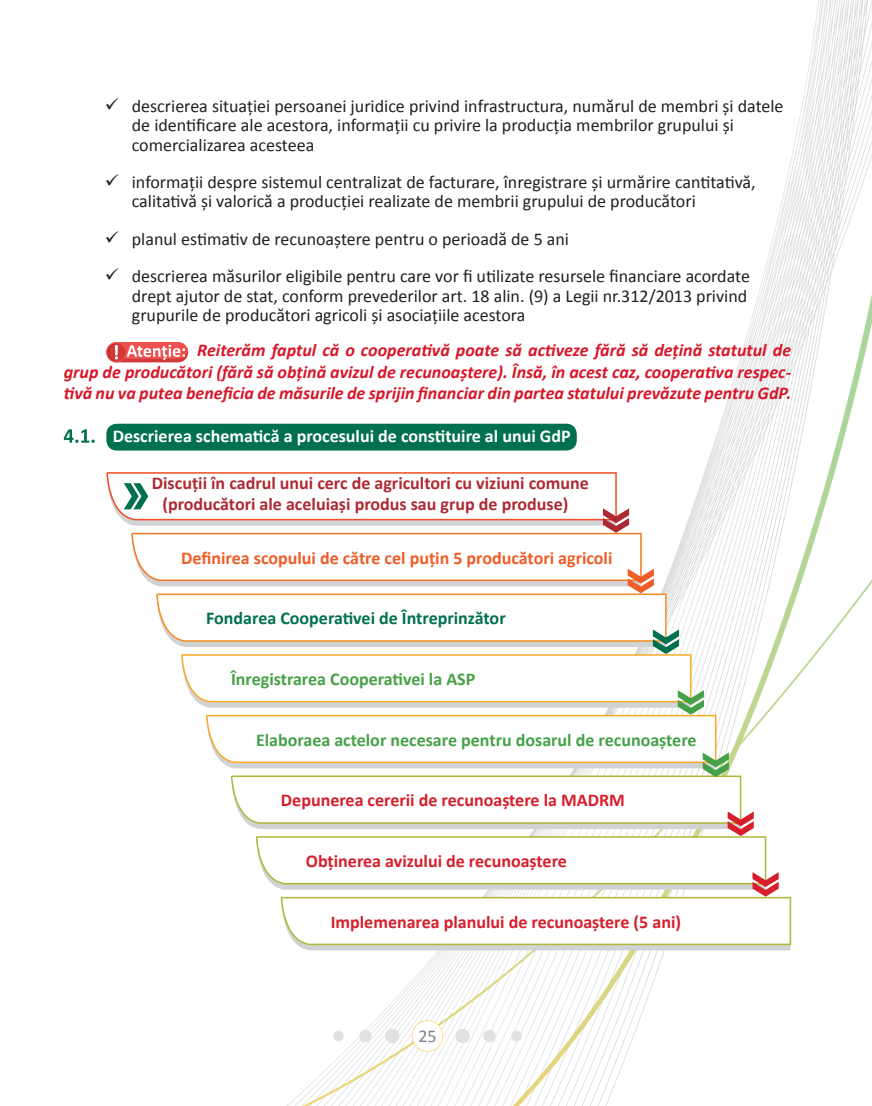
<style>
.page{position:relative;width:872px;height:1106px;background:#fff}
.page>*{position:absolute;margin:0;border:0;box-sizing:border-box;transform-origin:0 0}
.t1{font:18px/19.4px "Calibri";color:#231f20}
.textul_total{font:italic 700 18px/21.6px "Calibri";color:#d71729;text-align:justify}
.textul_total-2{font:700 18px "Calibri";color:#d61f2b}
.textul_total-3{font:700 18px/21.6px "Calibri";color:#ad2933;text-align:center}
.textul_total-4{font:700 18px "Calibri";color:#45a147}
.textul_total-5{font:700 18px "Calibri";color:#fff}
.textul_total-6{font:700 18px "Calibri";color:#f05c26}
.textul_total-7{font:700 18px "Calibri";color:#00704f}
.t2{font:18px "Calibri";color:#808285}
</style>
<div class="page">
<img style="left:63px;top:0;width:809px;height:1106px">
<div style="left:385px;top:1028px;width:14px;height:15px;background:#e0e1e2;border-radius:50%"></div>
<div style="left:359px;top:1029px;width:12px;height:13px;background:#e0e1e2;border-radius:50%"></div>
<div style="left:333px;top:1030px;width:11px;height:11px;background:#e0e1e2;border-radius:50%"></div>
<div style="left:455px;top:1028px;width:15px;height:15px;background:#e0e1e2;border-radius:50%"></div>
<div style="left:483px;top:1029px;width:13px;height:13px;background:#e0e1e2;border-radius:50%"></div>
<div style="left:511px;top:1030px;width:11px;height:11px;background:#e0e1e2;border-radius:50%"></div>
<svg style="left:412px;top:1020px;width:31px;height:31px"></svg>
<div style="left:106px;top:424px;width:471px;height:26px;background:#00704f;border-radius:10px"></div>
<svg style="left:106px;top:342px;width:82px;height:20px"></svg>
<svg style="left:106px;top:471px;width:686px;height:479px"></svg>
<svg style="left:64px;top:429px;width:31px;height:14px"></svg>
<svg style="left:119px;top:112px;width:18px;height:1px"></svg>
<svg style="left:119px;top:188px;width:18px;height:1px"></svg>
<svg style="left:119px;top:245px;width:18px;height:1px"></svg>
<svg style="left:119px;top:282px;width:18px;height:1px"></svg>
<p class="t1" style="left:132px;top:96px;width:653px;text-indent:-27px">✓ descrierea situaţiei persoanei juridice privind infrastructura, numărul de membri şi datele de identificare ale acestora, informaţii cu privire la producţia membrilor grupului şi comercializarea acesteea</p>
<p class="t1" style="left:132px;top:172px;width:625px;text-indent:-27px">✓ informaţii despre sistemul centralizat de facturare, înregistrare şi urmărire cantitativă, calitativă şi valorică a producţiei realizate de membrii grupului de producători</p>
<p class="t1" style="left:105px;top:229px;width:466px">✓ planul estimativ de recunoaştere pentru o perioadă de 5 ani</p>
<p class="t1" style="left:132px;top:267px;width:619px;text-indent:-27px">✓ descrierea măsurilor eligibile pentru care vor fi utilizate resursele financiare acordate drept ajutor de stat, conform prevederilor art. 18 alin. (9) a Legii nr.312/2013 privind grupurile de producători agricoli și asociațiile acestora</p>
<p class="textul_total" style="left:64px;top:339px;width:729px;text-indent:133px">Reiterăm faptul că o cooperativă poate să activeze fără să dețină statutul de grup de producători (fără să obțină avizul de recunoaștere). Însă, în acest caz, cooperativa respec&shy;tivă nu va putea beneficia de măsurile de sprijin financiar din partea statului prevăzute pentru GdP.</p>
<p class="textul_total-5" style="left:113px;top:425px;width:459px">Descrierea schematică a procesului de constituire al unui GdP</p>
<p class="textul_total-3" style="left:152px;top:472px;width:438px">Discuții în cadrul unui cerc de agricultori cu viziuni comune (producători ale aceluiași produs sau grup de produse)</p>
<p class="textul_total-6" style="left:181px;top:546px;width:433px">Definirea scopului de către cel puțin 5 producători agricoli</p>
<p class="textul_total-7" style="left:206px;top:607px;width:301px">Fondarea Cooperativei de Întreprinzător</p>
<p class="textul_total-4" style="left:231px;top:667px;width:246px">Înregistrarea Cooperativei la ASP</p>
<p class="textul_total-4" style="left:256px;top:728px;width:442px">Elaboraea actelor necesare pentru dosarul de recunoaștere</p>
<p class="textul_total-2" style="left:281px;top:789px;width:345px">Depunerea cererii de recunoaștere la MADRM</p>
<p class="textul_total-2" style="left:306px;top:849px;width:262px">Obținerea avizului de recunoaștere</p>
<p class="textul_total-2" style="left:331px;top:910px;width:352px">Implemenarea planului de recunoaștere (5 ani)</p>
<p class="t2" style="left:418px;top:1024px;width:20px">25</p>
</div>
